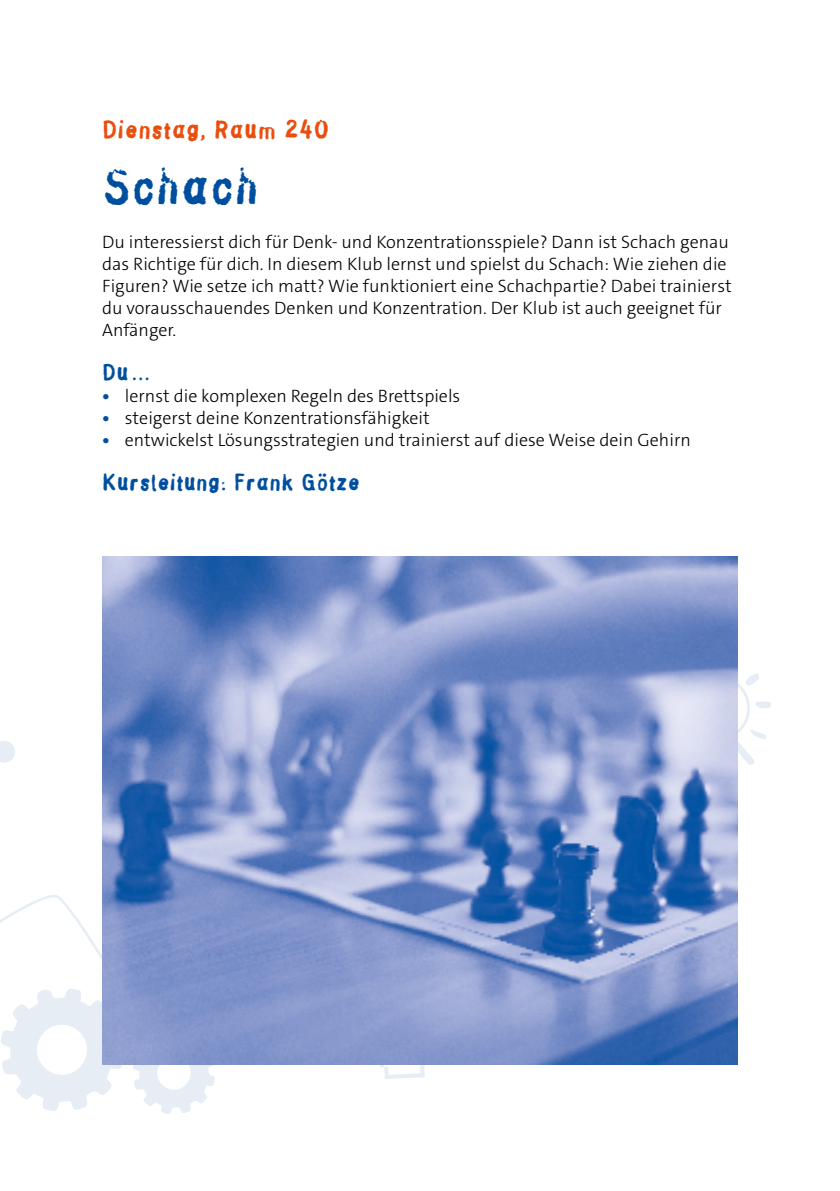
<style>
.page{position:relative;width:840px;height:1191px;background:#fff}
.page>*{position:absolute;margin:0;border:0;box-sizing:border-box;transform-origin:0 0}
.t1{font:48px "Stamp Gothic";color:#004f9f}
.t2{font:24px "Stamp Gothic";color:#e94e0f}
.t3{font:22px "Stamp Gothic";color:#004f9f}
.t4{font:300 18px/22px "The Sans C4 s";color:#000}
.s1{font-weight:700;color:#004f9f}
</style>
<div class="page">
<svg style="left:737px;top:652px;width:34px;height:116px"></svg>
<svg style="left:362px;top:1064px;width:69px;height:15px"></svg>
<svg style="left:0;top:741px;width:16px;height:182px"></svg>
<svg style="left:1px;top:989px;width:214px;height:125px"></svg>
<img style="left:102px;top:556px;width:635px;height:508px">
<h2 class="t2" style="left:102px;top:114px;width:229px">Dienstag, Raum 240</h2>
<h1 class="t1" style="left:102px;top:156px;width:158px">Schach</h1>
<p class="t4" style="left:102px;top:231px;width:630px">Du interessierst dich für Denk- und Konzentrationsspiele? Dann ist Schach genau das Richtige für dich. In diesem Klub lernst und spielst du Schach: Wie ziehen die Figuren? Wie setze ich matt? Wie funktioniert eine Schachpartie? Dabei trainierst du vorausschauendes Denken und Konzentration. Der Klub ist auch geeignet für Anfänger.</p>
<p class="t3" style="left:102px;top:358px;width:50px">Du…</p>
<p class="t4" style="left:102px;top:385px;width:359px"><span class="s1">•</span> lernst die komplexen Regeln des Brettspiels</p>
<p class="t4" style="left:102px;top:407px;width:329px"><span class="s1">•</span> steigerst deine Konzentrationsfähigkeit</p>
<p class="t4" style="left:102px;top:429px;width:590px"><span class="s1">•</span> entwickelst Lösungsstrategien und trainierst auf diese Weise dein Gehirn</p>
<p class="t3" style="left:102px;top:468px;width:259px">Kursleitung: Frank Götze</p>
</div>
